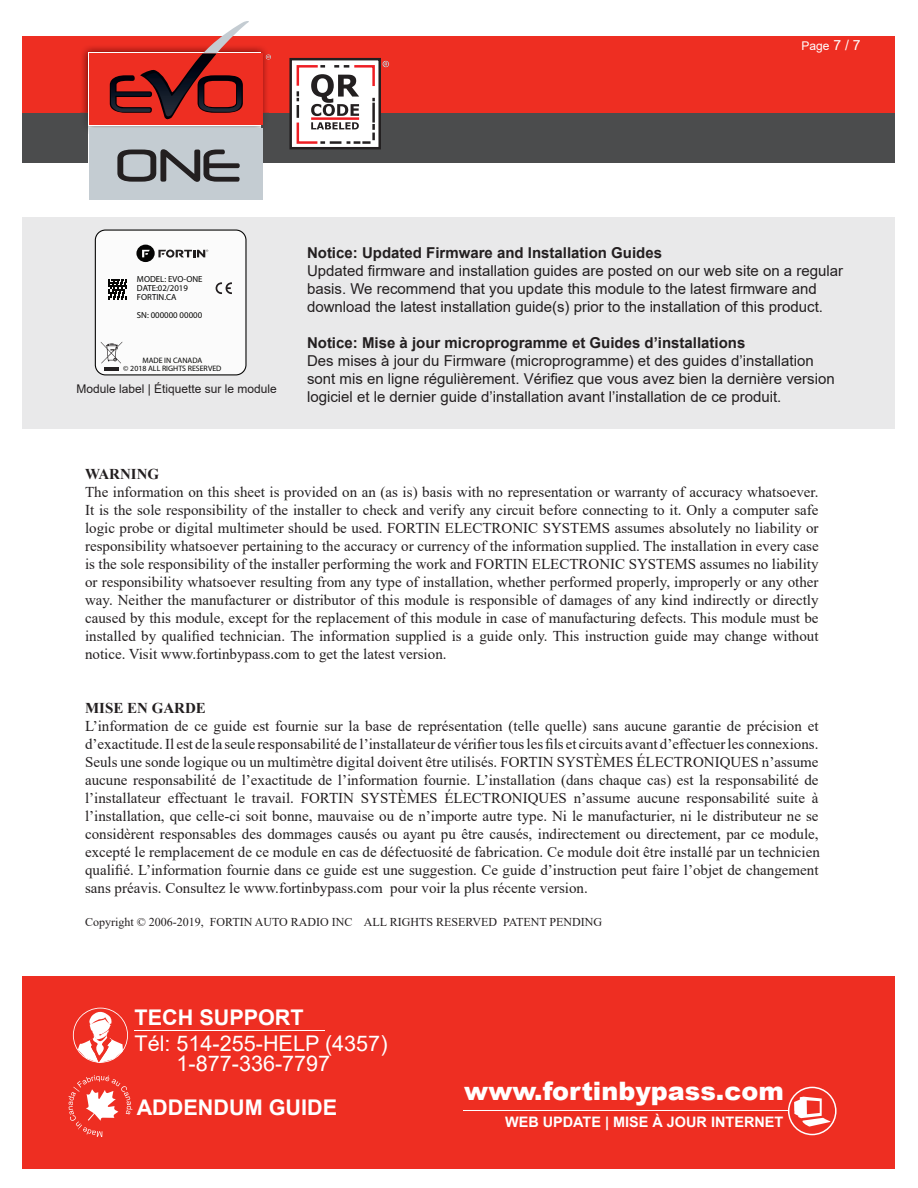
<style>
.page{position:relative;width:918px;height:1188px;background:#fff}
.page>*{position:absolute;margin:0;border:0;box-sizing:border-box;transform-origin:0 0}
.t1{font:54px "Neuropol";color:#231f20}
.t2{font:900 25.5px "Arial";color:#fff}
.t3{font:21.6px/19.5px "Arial";color:#fff}
.t4{font:700 21.6px "Arial";color:#fff}
.t5{font:15px/18px "Times New Roman";color:#231f20;text-align:justify}
.t6{font:15px/18px "Arial";color:#231f20}
.t7{font:700 15px "Arial";color:#231f20}
.t8{font:700 15px "Times New Roman";color:#231f20}
.t9{font:700 14.4px "Arial";color:#fff}
.t10{font:12px "Times New Roman";color:#231f20}
.t11{font:12px "Arial";color:#231f20}
.t12{font:12px "Arial";color:#fff}
.t13{font:8.85px/8.9px "Myriad Pro";color:#050504}
.t14{font:7.8px/7.8px "Myriad Pro";color:#050504;text-align:center}
.s1{font-size:13.95px}
</style>
<div class="page">
<div style="left:22px;top:36px;width:873px;height:77px;background:#ee2e22"></div>
<div style="left:22px;top:113px;width:873px;height:49px;background:#4b4c4d"></div>
<div style="left:22px;top:217px;width:873px;height:211px;background:#e9e9ea"></div>
<div style="left:22px;top:977px;width:873px;height:192px;background:#ee2e22"></div>
<hr style="left:134px;top:1030px;width:191px;height:1px;background:#fff">
<svg style="left:69px;top:1075px;width:63px;height:62px"></svg>
<svg style="left:788px;top:1087px;width:49px;height:48px"></svg>
<hr style="left:464px;top:1111px;width:324px;height:1px;background:#fff">
<svg style="left:73px;top:1008px;width:55px;height:55px"></svg>
<img style="left:80px;top:46px;width:189px;height:83px">
<img style="left:88px;top:126px;width:173px;height:7px">
<div style="left:88px;top:53px;width:173px;height:73px;background:#ee2e22"></div>
<div style="left:90px;top:54px;width:173px;height:71px;background:#ee2e22"></div>
<div style="left:90px;top:129px;width:173px;height:71px;background:#c4ccd2"></div>
<svg style="left:110px;top:21px;width:140px;height:99px"></svg>
<img style="left:144px;top:55px;width:69px;height:61px">
<svg style="left:266px;top:55px;width:5px;height:5px"></svg>
<img style="left:111px;top:76px;width:40px;height:36px">
<img style="left:199px;top:77px;width:43px;height:35px">
<svg style="left:383px;top:61px;width:6px;height:6px"></svg>
<div style="left:291px;top:59px;width:89px;height:89px;background:#fff"></div>
<div style="left:289px;top:58px;width:92px;height:91px;border:2px solid #231f20"></div>
<svg style="left:296px;top:65px;width:79px;height:79px"></svg>
<hr style="left:311px;top:117px;width:48px;height:3px;background:#ee1d23">
<div style="left:95px;top:230px;width:151px;height:145px;background:#fbfbfb;border-radius:10px"></div>
<div style="left:95px;top:230px;width:152px;height:145px;border:1px solid #050504;border-radius:10px"></div>
<svg style="left:136px;top:245px;width:19px;height:17px"></svg>
<svg style="left:142px;top:250px;width:8px;height:7px"></svg>
<svg style="left:158px;top:250px;width:50px;height:8px"></svg>
<svg style="left:108px;top:279px;width:19px;height:20px"></svg>
<svg style="left:101px;top:342px;width:21px;height:21px"></svg>
<hr style="left:104px;top:368px;width:14px;height:3px;background:#231f20">
<svg style="left:215px;top:282px;width:17px;height:12px"></svg>
<p class="t12" style="left:801px;top:38px;width:61px">Page <span class="s1">7 / 7</span></p>
<h1 class="t1" style="left:115px;top:137px;width:127px">ONE</h1>
<p class="t13" style="left:137px;top:275px;width:67px">MODEL: EVO-ONE<br>DATE:02/2019<br>FORTIN.CA</p>
<p class="t13" style="left:137px;top:310px;width:67px">SN: 000000 00000</p>
<p class="t14" style="left:123px;top:357px;width:100px">MADE IN CANADA<br>© 2018 ALL RIGHTS RESERVED</p>
<p class="t11" style="left:77px;top:381px;width:202px">Module label | Étiquette sur le module</p>
<p class="t7" style="left:307px;top:242px;width:357px">Notice: Updated Firmware and Installation Guides</p>
<p class="t6" style="left:307px;top:261px;width:538px">Updated firmware and installation guides are posted on our web site on a regular basis. We recommend that you update this module to the latest firmware and download the latest installation guide(s) prior to the installation of this product.</p>
<p class="t7" style="left:307px;top:332px;width:440px">Notice: Mise à jour microprogramme et Guides d’installations</p>
<p class="t6" style="left:307px;top:351px;width:529px">Des mises à jour du Firmware (microprogramme) et des guides d’installation sont mis en ligne régulièrement. Vérifiez que vous avez bien la dernière version logiciel et le dernier guide d’installation avant l’installation de ce produit.</p>
<p class="t8" style="left:85px;top:463px;width:76px">WARNING</p>
<p class="t5" style="left:85px;top:483px;width:735px">The information on this sheet is provided on an (as is) basis with no representation or warranty of accuracy whatsoever.<br>It is the sole responsibility of the installer to check and verify any circuit before connecting to it. Only a computer safe logic probe or digital multimeter should be used. FORTIN ELECTRONIC SYSTEMS assumes absolutely no liability or responsibility whatsoever pertaining to the accuracy or currency of the information supplied. The installation in every case is the sole responsibility of the installer performing the work and FORTIN ELECTRONIC SYSTEMS assumes no liability or responsibility whatsoever resulting from any type of installation, whether performed properly, improperly or any other way. Neither the manufacturer or distributor of this module is responsible of damages of any kind indirectly or directly caused by this module, except for the replacement of this module in case of manufacturing defects. This module must be installed by qualified technician. The information supplied is a guide only. This instruction guide may change without notice. Visit www.fortinbypass.com to get the latest version.</p>
<p class="t8" style="left:85px;top:697px;width:122px">MISE EN GARDE</p>
<p class="t5" style="left:85px;top:717px;width:736px">L’information de ce guide est fournie sur la base de représentation (telle quelle) sans aucune garantie de précision et d’exactitude. Il est de la seule responsabilité de l’installateur de vérifier tous les fils et circuits avant d’effectuer les connexions.<br>Seuls une sonde logique ou un multimètre digital doivent être utilisés. FORTIN SYSTÈMES ÉLECTRONIQUES n’assume aucune responsabilité de l’exactitude de l’information fournie. L’installation (dans chaque cas) est la responsabilité de l’installateur effectuant le travail. FORTIN SYSTÈMES ÉLECTRONIQUES n’assume aucune responsabilité suite à l’installation, que celle-ci soit bonne, mauvaise ou de n’importe autre type. Ni le manufacturier, ni le distributeur ne se considèrent responsables des dommages causés ou ayant pu être causés, indirectement ou directement, par ce module, excepté le remplacement de ce module en cas de défectuosité de fabrication. Ce module doit être installé par un technicien qualifié. L’information fournie dans ce guide est une suggestion. Ce guide d’instruction peut faire l’objet de changement sans préavis. Consultez le www.fortinbypass.com pour voir la plus récente version.</p>
<p class="t10" style="left:85px;top:913px;width:519px">Copyright © 2006-2019, FORTIN AUTO RADIO INC ALL RIGHTS RESERVED PATENT PENDING</p>
<h3 class="t4" style="left:135px;top:1002px;width:171px">TECH SUPPORT</h3>
<h3 class="t3" style="left:177px;top:1034px;width:212px;text-indent:-42px">Tél: 514-255-HELP (4357)<br>1-877-336-7797</h3>
<h3 class="t4" style="left:137px;top:1093px;width:202px">ADDENDUM GUIDE</h3>
<h2 class="t2" style="left:464px;top:1072px;width:321px">www.fortinbypass.com</h2>
<p class="t9" style="left:505px;top:1112px;width:280px">WEB UPDATE | MISE À JOUR INTERNET</p>
</div>
